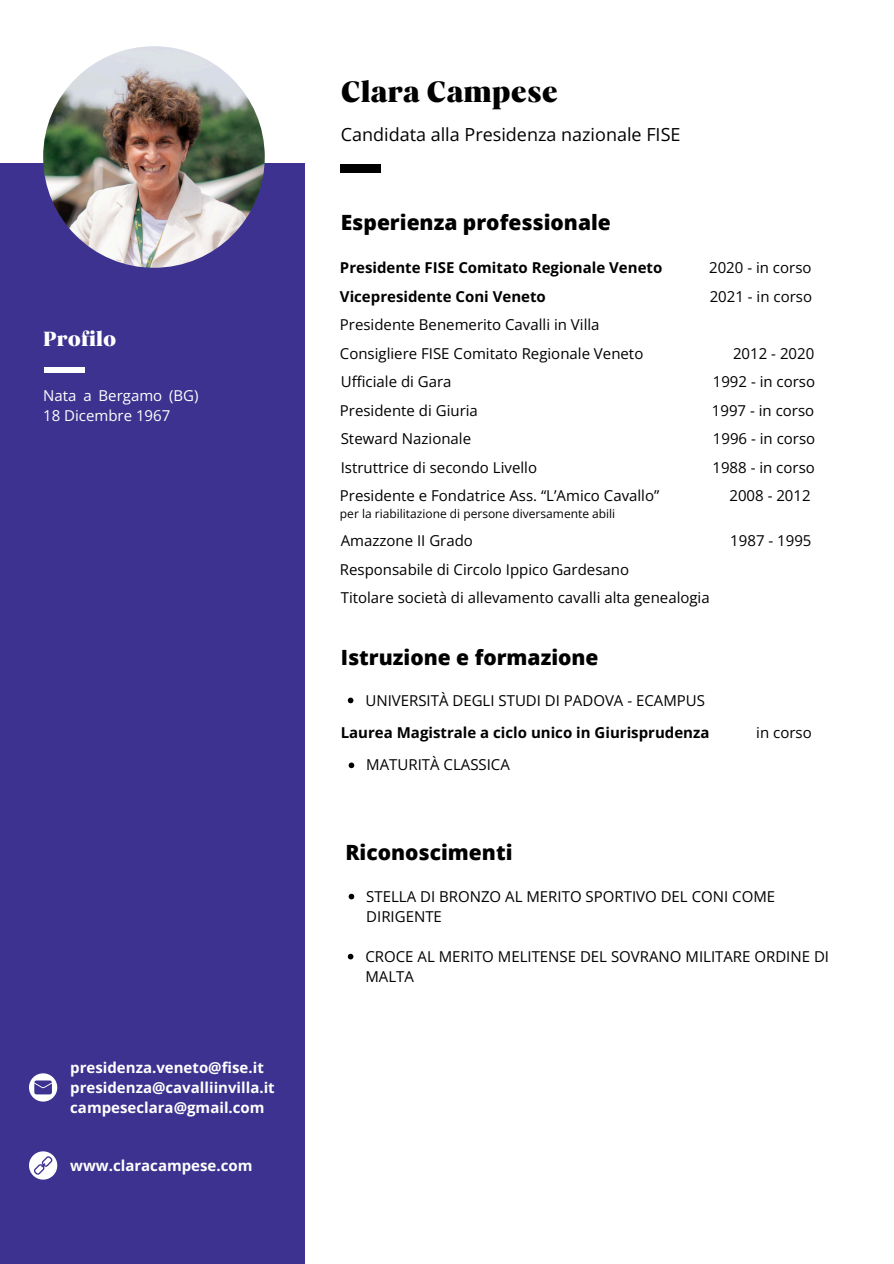
<style>
.page{position:relative;width:894px;height:1264px;background:#fff}
.page>*{position:absolute;margin:0;border:0;box-sizing:border-box;transform-origin:0 0}
.t1{font:30px "Carelia Upright";color:#000}
.t2{font:800 21px "Open Sans";color:#000}
.t3{font:21px "Carelia Upright";color:#fff}
.t4{font:18px "Open Sans";color:#000}
.t5{font:15px/20.2px "Open Sans";color:#000}
.t6{font:700 15px "Open Sans";color:#000}
.t7{font:700 15px/20.2px "Open Sans";color:#fff}
.t8{font:15px/20.2px "Open Sans";color:#fff}
.t9{font:12px "Open Sans";color:#000}
</style>
<div class="page">
<div style="left:340px;top:164px;width:41px;height:8px;background:#000"></div>
<div style="left:0;top:164px;width:305px;height:1099px;background:#3d328f"></div>
<svg style="left:29px;top:1073px;width:28px;height:28px"></svg>
<svg style="left:29px;top:1151px;width:28px;height:28px"></svg>
<img style="left:43px;top:46px;width:222px;height:222px;border-radius:50%">
<div style="left:45px;top:367px;width:40px;height:6px;background:#fff"></div>
<svg style="left:348px;top:697px;width:5px;height:6px"></svg>
<svg style="left:348px;top:762px;width:6px;height:6px"></svg>
<svg style="left:348px;top:893px;width:6px;height:6px"></svg>
<svg style="left:348px;top:953px;width:5px;height:6px"></svg>
<h5 class="t3" style="left:43px;top:327px;width:75px">Profilo</h5>
<h2 class="t8" style="left:43px;top:385px;width:157px">Nata a Bergamo (BG)<br>18 Dicembre 1967</h2>
<h3 class="t7" style="left:70px;top:1056px;width:206px">presidenza.veneto@fise.it presidenza@cavalliinvilla.it campeseclara@gmail.com</h3>
<p class="t7" style="left:70px;top:1155px;width:184px">www.claracampese.com</p>
<h4 class="t1" style="left:340px;top:74px;width:218px">Clara Campese</h4>
<h2 class="t4" style="left:340px;top:121px;width:341px">Candidata alla Presidenza nazionale FISE</h2>
<p class="t2" style="left:340px;top:208px;width:271px">Esperienza professionale</p>
<p class="t6" style="left:340px;top:257px;width:324px">Presidente FISE Comitato Regionale Veneto</p>
<p class="t5" style="left:709px;top:257px;width:104px">2020 - in corso</p>
<p class="t6" style="left:340px;top:286px;width:207px">Vicepresidente Coni Veneto</p>
<p class="t5" style="left:709px;top:286px;width:104px">2021 - in corso</p>
<h2 class="t5" style="left:340px;top:314px;width:261px">Presidente Benemerito Cavalli in Villa</h2>
<p class="t5" style="left:340px;top:343px;width:305px">Consigliere FISE Comitato Regionale Veneto</p>
<p class="t5" style="left:732px;top:343px;width:83px">2012 - 2020</p>
<p class="t5" style="left:340px;top:371px;width:112px">Ufficiale di Gara</p>
<p class="t5" style="left:712px;top:371px;width:104px">1992 - in corso</p>
<p class="t5" style="left:340px;top:400px;width:139px">Presidente di Giuria</p>
<p class="t5" style="left:711px;top:400px;width:104px">1997 - in corso</p>
<p class="t5" style="left:340px;top:428px;width:132px">Steward Nazionale</p>
<p class="t5" style="left:712px;top:428px;width:104px">1996 - in corso</p>
<p class="t5" style="left:340px;top:457px;width:198px">Istruttrice di secondo Livello</p>
<p class="t5" style="left:712px;top:457px;width:104px">1988 - in corso</p>
<p class="t5" style="left:340px;top:485px;width:321px">Presidente e Fondatrice Ass. “L’Amico Cavallo”</p>
<p class="t5" style="left:729px;top:485px;width:83px">2008 - 2012</p>
<p class="t9" style="left:340px;top:505px;width:277px">per la riabilitazione di persone diversamente abili</p>
<p class="t5" style="left:340px;top:530px;width:134px">Amazzone II Grado</p>
<p class="t5" style="left:730px;top:530px;width:83px">1987 - 1995</p>
<p class="t5" style="left:340px;top:558px;width:290px">Responsabile di Circolo Ippico Gardesano</p>
<p class="t5" style="left:340px;top:587px;width:370px">Titolare società di allevamento cavalli alta genealogia</p>
<p class="t2" style="left:340px;top:642px;width:259px">Istruzione e formazione</p>
<h5 class="t5" style="left:365px;top:689px;width:341px">UNIVERSITÀ DEGLI STUDI DI PADOVA - ECAMPUS</h5>
<p class="t6" style="left:340px;top:722px;width:370px">Laurea Magistrale a ciclo unico in Giurisprudenza</p>
<p class="t5" style="left:756px;top:722px;width:57px">in corso</p>
<h1 class="t5" style="left:366px;top:754px;width:145px">MATURITÀ CLASSICA</h1>
<p class="t2" style="left:345px;top:837px;width:168px">Riconoscimenti</p>
<p class="t5" style="left:366px;top:885px;width:410px">STELLA DI BRONZO AL MERITO SPORTIVO DEL CONI COME<br>DIRIGENTE</p>
<p class="t5" style="left:365px;top:945px;width:465px">CROCE AL MERITO MELITENSE DEL SOVRANO MILITARE ORDINE DI<br>MALTA</p>
</div>
